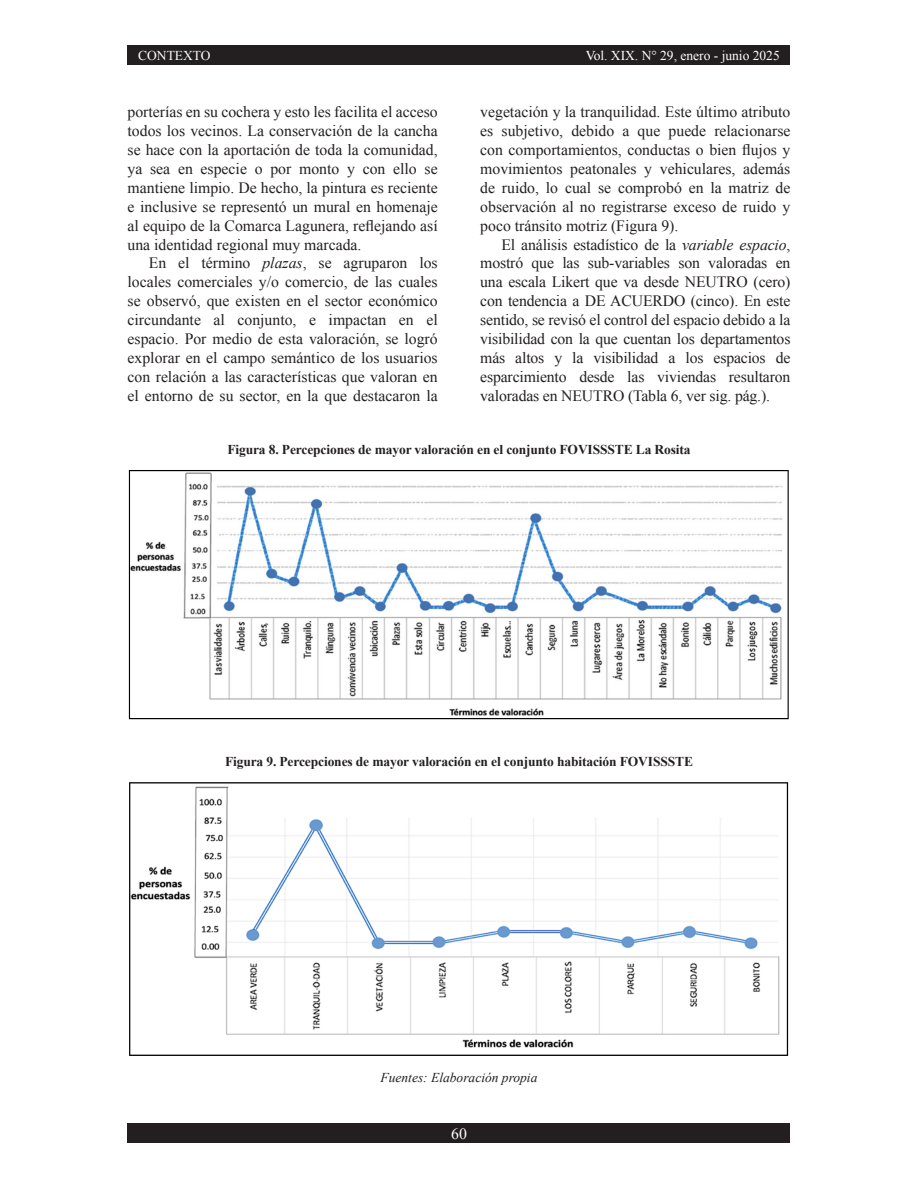
<style>
.page{position:relative;width:918px;height:1188px;background:#fff}
.page>*{position:absolute;margin:0;border:0;box-sizing:border-box;transform-origin:0 0}
.Paragraph{font:15.75px/18.9px "Times New Roman";color:#231f20;text-align:justify}
.t1{font:15.75px "Times New Roman";color:#fff}
.t2{font:700 13.5px "Times New Roman";letter-spacing:-.01em;color:#231f20}
.t3{font:13.5px "Times New Roman";color:#fff}
.t4{font:italic 13.5px "Times New Roman";color:#231f20}
.s1{font-style:italic}
</style>
<div class="page">
<div style="left:128px;top:1124px;width:662px;height:19px;background:#231f20"></div>
<div style="left:128px;top:45px;width:662px;height:19px;background:#231f20"></div>
<img style="left:128px;top:470px;width:661px;height:250px">
<img style="left:129px;top:782px;width:660px;height:274px">
<p class="t3" style="left:138px;top:47px;width:74px">CONTEXTO</p>
<p class="t3" style="left:586px;top:46px;width:196px">Vol. XIX. N° 29, enero - junio 2025</p>
<p class="Paragraph" style="left:128px;top:102px;width:312px">porterías en su cochera y esto les facilita el acceso todos los vecinos. La conservación de la cancha se hace con la aportación de toda la comunidad, ya sea en especie o por monto y con ello se mantiene limpio. De hecho, la pintura es reciente e inclusive se representó un mural en homenaje al equipo de la Comarca Lagunera, reflejando así una identidad regional muy marcada.</p>
<p class="Paragraph" style="left:128px;top:253px;width:312px;text-indent:21px">En el término <span class="s1">plazas</span>, se agruparon los locales comerciales y/o comercio, de las cuales se observó, que existen en el sector económico circundante al conjunto, e impactan en el espacio. Por medio de esta valoración, se logró explorar en el campo semántico de los usuarios con relación a las características que valoran en el entorno de su sector, en la que destacaron la</p>
<p class="Paragraph" style="left:480px;top:102px;width:312px">vegetación y la tranquilidad. Este último atributo es subjetivo, debido a que puede relacionarse con comportamientos, conductas o bien flujos y movimientos peatonales y vehiculares, además de ruido, lo cual se comprobó en la matriz de observación al no registrarse exceso de ruido y poco tránsito motriz (Figura 9).</p>
<p class="Paragraph" style="left:480px;top:235px;width:312px;text-indent:21px">El análisis estadístico de la <span class="s1">variable espacio</span>, mostró que las sub-variables son valoradas en una escala Likert que va desde NEUTRO (cero) con tendencia a DE ACUERDO (cinco). En este sentido, se revisó el control del espacio debido a la visibilidad con la que cuentan los departamentos más altos y la visibilidad a los espacios de esparcimiento desde las viviendas resultaron valoradas en NEUTRO (Tabla 6, ver sig. pág.).</p>
<p class="t2" style="left:227px;top:440px;width:465px">Figura 8. Percepciones de mayor valoración en el conjunto FOVISSSTE La Rosita</p>
<p class="t2" style="left:225px;top:752px;width:469px">Figura 9. Percepciones de mayor valoración en el conjunto habitación FOVISSSTE</p>
<p class="t4" style="left:381px;top:1068px;width:158px">Fuentes: Elaboración propia</p>
<p class="t1" style="left:451px;top:1123px;width:17px">60</p>
</div>
